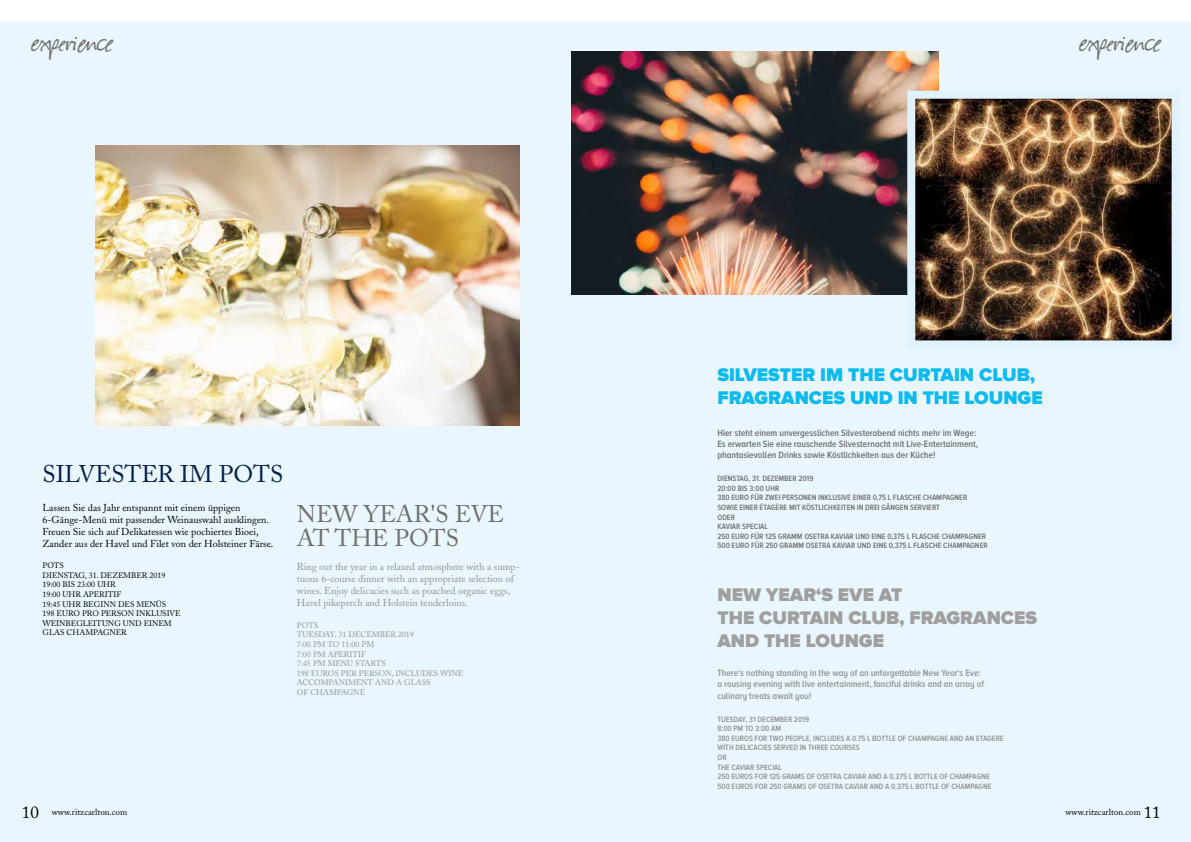
<style>
.page{position:relative;width:1191px;height:842px;background:#fff}
.page>*{position:absolute;margin:0;border:0;box-sizing:border-box;transform-origin:0 0}
.t1{font:30px "Suomi Hand Script";color:#706f6f}
.t2{font:24px/24px "Adobe Caslon";color:#706f6f}
.t3{font:24px "Adobe Caslon";color:#04204b}
.t4{font:900 19px/22.8px "Proxima Nova";color:#9f9f9f}
.t5{font:900 19px/22.8px "Proxima Nova";color:#0bbbef}
.t6{font:10px/12px "Adobe Caslon";color:#000}
.t7{font:10px/12px "Adobe Caslon";color:#929292}
.t8{font:600 9.5px/11.4px "Proxima Nova A Cond";color:#706f6f}
.t9{font:600 9.5px/11.4px "Proxima Nova A Cond";color:#929292}
.t10{font:9px "Adobe Caslon";color:#000}
.t11{font:600 8px/9.6px "Proxima Nova A Cond";color:#706f6f}
.t12{font:600 8px/9.6px "Proxima Nova A Cond";color:#929292}
.t13{font:8px/9.6px "Adobe Caslon";color:#000}
.t14{font:8px/9.6px "Adobe Caslon";color:#929292}
.s1{font-size:17px}
</style>
<div class="page">
<div style="left:0;top:21px;width:1191px;height:821px;background:#e9f6fe"></div>
<img style="left:571px;top:51px;width:367px;height:244px">
<img style="left:95px;top:146px;width:424px;height:279px">
<img style="left:916px;top:100px;width:254px;height:239px">
<div style="left:907px;top:91px;width:272px;height:257px;border:8px solid #dff2fd"></div>
<h1 class="t1" style="left:31px;top:27px;width:84px">experience</h1>
<h1 class="t1" style="left:1078px;top:27px;width:84px">experience</h1>
<h2 class="t3" style="left:43px;top:459px;width:242px">SILVESTER IM POTS</h2>
<p class="t6" style="left:43px;top:501px;width:232px">Lassen Sie das Jahr entspannt mit einem üppigen 6-Gänge-Menü mit passender Weinauswahl ausklingen.<br>Freuen Sie sich auf Delikatessen wie pochiertes Bioei, Zander aus der Havel und Filet von der Holsteiner Färse.</p>
<p class="t13" style="left:43px;top:561px;width:140px">POTS<br>DIENSTAG, 31. DEZEMBER 2019<br>19:00 BIS 23:00 UHR<br>19:00 UHR APERITIF<br>19:45 UHR BEGINN DES MENÜS<br>198 EURO PRO PERSON INKLUSIVE<br>WEINBEGLEITUNG UND EINEM<br>GLAS CHAMPAGNER</p>
<h2 class="t2" style="left:297px;top:502px;width:209px">NEW YEAR'S EVE<br>AT THE POTS</h2>
<p class="t7" style="left:297px;top:561px;width:224px">Ring out the year in a relaxed atmosphere with a sump&shy;tuous 6-course dinner with an appropriate selection of wines. Enjoy delicacies such as poached organic eggs, Havel pikeperch and Holstein tenderloins.</p>
<p class="t14" style="left:297px;top:620px;width:168px">POTS<br>TUESDAY, 31 DECEMBER 2019<br>7:00 PM TO 11:00 PM<br>7:00 PM APERITIF<br>7:45 PM MENU STARTS<br>198 EUROS PER PERSON, INCLUDES WINE<br>ACCOMPANIMENT AND A GLASS<br>OF CHAMPAGNE</p>
<h3 class="t5" style="left:717px;top:365px;width:327px">SILVESTER IM THE CURTAIN CLUB,<br>FRAGRANCES UND IN THE LOUNGE</h3>
<p class="t8" style="left:717px;top:427px;width:262px">Hier steht einem unvergesslichen Silvesterabend nichts mehr im Wege:<br>Es erwarten Sie eine rauschende Silvesternacht mit Live-Entertainment, phantasievollen Drinks sowie Köstlichkeiten aus der Küche!</p>
<p class="t11" style="left:717px;top:474px;width:272px">DIENSTAG, 31. DEZEMBER 2019<br>20:00 BIS 3:00 UHR<br>380 EURO FÜR ZWEI PERSONEN INKLUSIVE EINER 0,75 L FLASCHE CHAMPAGNER SOWIE EINER ÉTAGÈRE MIT KÖSTLICHKEITEN IN DREI GÄNGEN SERVIERT<br>ODER<br>KAVIAR SPECIAL<br>250 EURO FÜR 125 GRAMM OSETRA KAVIAR UND EINE 0,375 L FLASCHE CHAMPAGNER 500 EURO FÜR 250 GRAMM OSETRA KAVIAR UND EINE 0,375 L FLASCHE CHAMPAGNER</p>
<h3 class="t4" style="left:717px;top:584px;width:321px">NEW YEAR‘S EVE AT<br>THE CURTAIN CLUB, FRAGRANCES<br>AND THE LOUNGE</h3>
<p class="t9" style="left:717px;top:667px;width:268px">There‘s nothing standing in the way of an unforgettable New Year‘s Eve: a rousing evening with live entertainment, fanciful drinks and an array of culinary treats await you!</p>
<p class="t12" style="left:717px;top:714px;width:288px">TUESDAY, 31 DECEMBER 2019<br>8:00 PM TO 3:00 AM<br>380 EUROS FOR TWO PEOPLE, INCLUDES A 0.75 L BOTTLE OF CHAMPAGNE AND AN ETAGERE WITH DELICACIES SERVED IN THREE COURSES<br>OR<br>THE CAVIAR SPECIAL<br>250 EUROS FOR 125 GRAMS OF OSETRA CAVIAR AND A 0.375 L BOTTLE OF CHAMPAGNE 500 EUROS FOR 250 GRAMS OF OSETRA CAVIAR AND A 0.375 L BOTTLE OF CHAMPAGNE</p>
<p class="t10" style="left:22px;top:807px;width:107px"><span class="s1">10</span> www.ritzcarlton.com</p>
<p class="t10" style="left:1065px;top:807px;width:97px">www.ritzcarlton.com <span class="s1">11</span></p>
</div>
